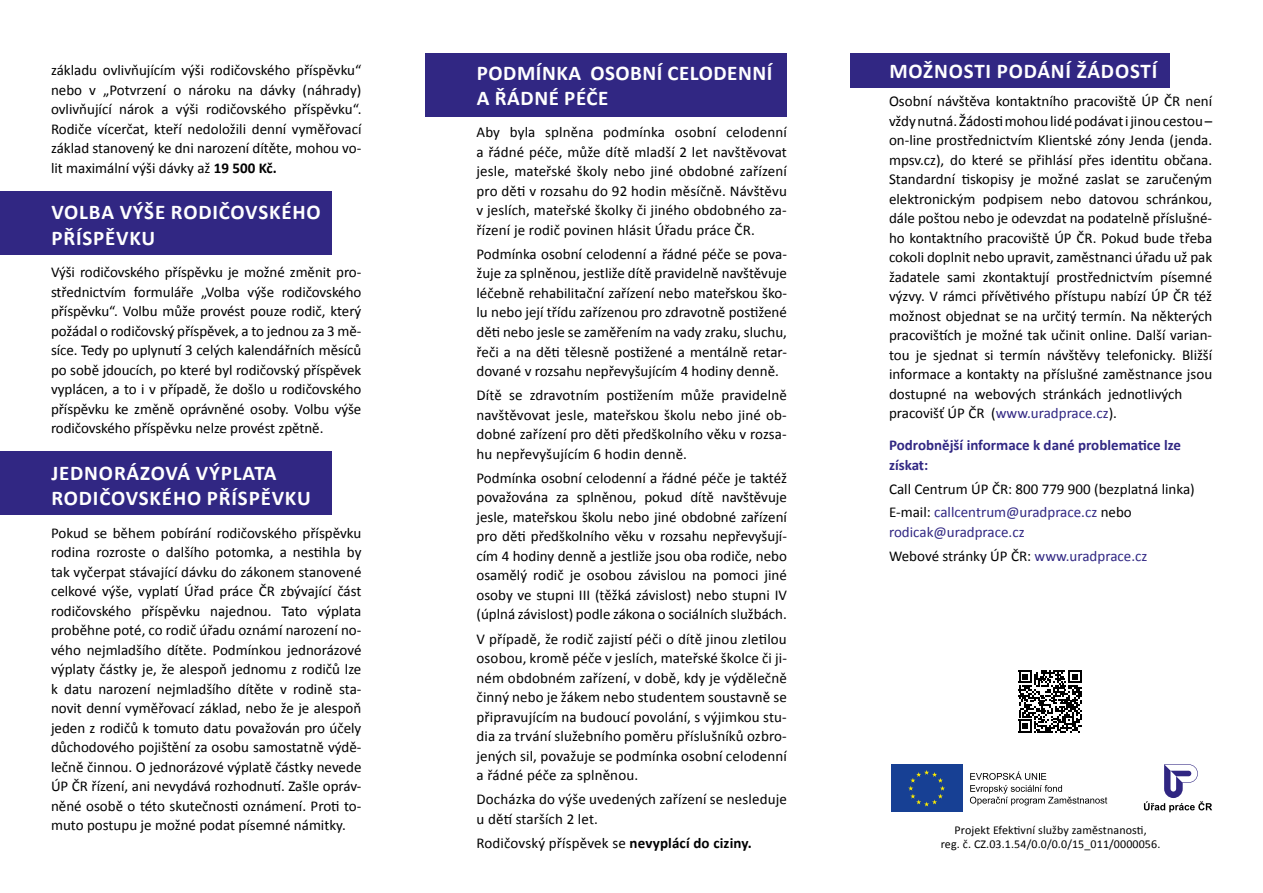
<style>
.page{position:relative;width:1263px;height:893px;background:#fff}
.page>*{position:absolute;margin:0;border:0;box-sizing:border-box;transform-origin:0 0}
.t1{font:700 21px/25.5px "Calibri";letter-spacing:.04em;color:#fff}
.t2{font:15px/19.5px "Calibri";color:#000;text-align:justify}
.t3{font:15px/23.7px "Calibri";color:#312783}
.t4{font:700 15px/19.5px "Calibri";color:#312783}
.t5{font:12px/14.4px "Calibri";letter-spacing:.01em;color:#000;text-align:center}
.s1{font-weight:700}
.s2{color:#312783}
.s3{color:#000}
</style>
<div class="page">
<div style="left:0;top:191px;width:332px;height:64px;background:#312783"></div>
<div style="left:0;top:451px;width:332px;height:64px;background:#312783"></div>
<div style="left:850px;top:53px;width:320px;height:34px;background:#312783"></div>
<div style="left:425px;top:53px;width:362px;height:64px;background:#312783"></div>
<svg style="left:1144px;top:764px;width:68px;height:48px"></svg>
<svg style="left:970px;top:771px;width:137px;height:34px"></svg>
<svg style="left:891px;top:764px;width:72px;height:48px"></svg>
<div style="left:891px;top:765px;width:71px;height:47px;background:#174094"></div>
<svg style="left:908px;top:770px;width:37px;height:36px"></svg>
<svg style="left:1019px;top:670px;width:62px;height:63px"></svg>
<p class="t2" style="left:51px;top:60px;width:312px">základu ovlivňujícím výši rodičovského příspěvku“ nebo v „Potvrzení o nároku na dávky (náhrady) ovlivňující nárok a výši rodičovského příspěvku“.<br>Rodiče vícerčat, kteří nedoložili denní vyměřovací základ stanovený ke dni narození dítěte, mohou vo&shy;lit maximální výši dávky až <span class="s1">19 500 Kč.</span></p>
<h1 class="t1" style="left:51px;top:200px;width:271px">VOLBA VÝŠE RODIČOVSKÉHO<br>PŘÍSPĚVKU</h1>
<p class="t2" style="left:51px;top:262px;width:312px">Výši rodičovského příspěvku je možné změnit pro&shy;střednictvím formuláře „Volba výše rodičovského příspěvku“. Volbu může provést pouze rodič, který požádal o rodičovský příspěvek, a to jednou za 3 mě&shy;síce. Tedy po uplynutí 3 celých kalendářních měsíců po sobě jdoucích, po které byl rodičovský příspěvek vyplácen, a to i v případě, že došlo u rodičovského příspěvku ke změně oprávněné osoby. Volbu výše rodičovského příspěvku nelze provést zpětně.</p>
<h1 class="t1" style="left:51px;top:460px;width:261px">JEDNORÁZOVÁ VÝPLATA<br>RODIČOVSKÉHO PŘÍSPĚVKU</h1>
<p class="t2" style="left:51px;top:523px;width:312px">Pokud se během pobírání rodičovského příspěvku rodina rozroste o dalšího potomka, a nestihla by tak vyčerpat stávající dávku do zákonem stanovené celkové výše, vyplatí Úřad práce ČR zbývající část rodičovského příspěvku najednou. Tato výplata proběhne poté, co rodič úřadu oznámí narození no&shy;vého nejmladšího dítěte. Podmínkou jednorázové výplaty částky je, že alespoň jednomu z rodičů lze k datu narození nejmladšího dítěte v rodině sta&shy;novit denní vyměřovací základ, nebo že je alespoň jeden z rodičů k tomuto datu považován pro účely důchodového pojištění za osobu samostatně výdě&shy;lečně činnou. O jednorázové výplatě částky nevede ÚP ČR řízení, ani nevydává rozhodnutí. Zašle opráv&shy;něné osobě o této skutečnosti oznámení. Proti to&shy;muto postupu je možné podat písemné námitky.</p>
<h1 class="t1" style="left:477px;top:60px;width:297px">PODMÍNKA OSOBNÍ CELODENNÍ<br>A ŘÁDNÉ PÉČE</h1>
<p class="t2" style="left:476px;top:123px;width:312px">Aby byla splněna podmínka osobní celodenní a řádné péče, může dítě mladší 2 let navštěvovat jesle, mateřské školy nebo jiné obdobné zařízení pro děti v rozsahu do 92 hodin měsíčně. Návštěvu v jeslích, mateřské školky či jiného obdobného za&shy;řízení je rodič povinen hlásit Úřadu práce ČR.</p>
<p class="t2" style="left:476px;top:244px;width:312px">Podmínka osobní celodenní a řádné péče se pova&shy;žuje za splněnou, jestliže dítě pravidelně navštěvuje léčebně rehabilitační zařízení nebo mateřskou ško&shy;lu nebo její třídu zařízenou pro zdravotně postižené děti nebo jesle se zaměřením na vady zraku, sluchu, řeči a na děti tělesně postižené a mentálně retar&shy;dované v rozsahu nepřevyšujícím 4 hodiny denně.</p>
<p class="t2" style="left:476px;top:385px;width:312px">Dítě se zdravotním postižením může pravidelně navštěvovat jesle, mateřskou školu nebo jiné ob&shy;dobné zařízení pro děti předškolního věku v rozsa&shy;hu nepřevyšujícím 6 hodin denně.</p>
<p class="t2" style="left:476px;top:468px;width:312px">Podmínka osobní celodenní a řádné péče je taktéž považována za splněnou, pokud dítě navštěvuje jesle, mateřskou školu nebo jiné obdobné zařízení pro děti předškolního věku v rozsahu nepřevyšují&shy;cím 4 hodiny denně a jestliže jsou oba rodiče, nebo osamělý rodič je osobou závislou na pomoci jiné osoby ve stupni III (těžká závislost) nebo stupni IV (úplná závislost) podle zákona o sociálních službách.</p>
<p class="t2" style="left:476px;top:629px;width:312px">V případě, že rodič zajistí péči o dítě jinou zletilou osobou, kromě péče v jeslích, mateřské školce či ji&shy;ném obdobném zařízení, v době, kdy je výdělečně činný nebo je žákem nebo studentem soustavně se připravujícím na budoucí povolání, s výjimkou stu&shy;dia za trvání služebního poměru příslušníků ozbro&shy;jených sil, považuje se podmínka osobní celodenní a řádné péče za splněnou.</p>
<p class="t2" style="left:476px;top:790px;width:312px">Docházka do výše uvedených zařízení se nesleduje u dětí starších 2 let.</p>
<p class="t2" style="left:476px;top:833px;width:277px">Rodičovský příspěvek se <span class="s1">nevyplácí do ciziny.</span></p>
<h1 class="t1" style="left:889px;top:58px;width:269px">MOŽNOSTI PODÁNÍ ŽÁDOSTÍ</h1>
<p class="t2" style="left:889px;top:91px;width:325px;text-align:left">Osobní návštěva kontaktního pracoviště ÚP ČR není vždy nutná. Žádosti mohou lidé podávat i jinou cestou – on-line prostřednictvím Klientské zóny Jenda (jenda. mpsv.cz), do které se přihlásí přes identitu občana.<br>Standardní tiskopisy je možné zaslat se zaručeným elektronickým podpisem nebo datovou schránkou, dále poštou nebo je odevzdat na podatelně příslušné&shy;ho kontaktního pracoviště ÚP ČR. Pokud bude třeba cokoli doplnit nebo upravit, zaměstnanci úřadu už pak žadatele sami zkontaktují prostřednictvím písemné výzvy. V rámci přívětivého přístupu nabízí ÚP ČR též možnost objednat se na určitý termín. Na některých pracovištích je možné tak učinit online. Další varian&shy;tou je sjednat si termín návštěvy telefonicky. Bližší informace a kontakty na příslušné zaměstnance jsou dostupné na webových stránkách jednotlivých pracovišť ÚP ČR (<span class="s2">www.uradprace.cz</span>).</p>
<p class="t4" style="left:889px;top:436px;width:293px">Podrobnější informace k dané problematice lze získat:</p>
<p class="t2" style="left:889px;top:477px;width:307px;line-height:23.7px">Call Centrum ÚP ČR: 800 779 900 (bezplatná linka)<br>E-mail: <span class="s2">callcentrum@uradprace.cz</span> nebo</p>
<p class="t3" style="left:889px;top:520px;width:260px">rodicak@uradprace.cz<br><span class="s3">Webové stránky ÚP ČR:</span> www.uradprace.cz</p>
<p class="t5" style="left:941px;top:823px;width:221px">Projekt Efektivní služby zaměstnanosti,<br>reg. č. CZ.03.1.54/0.0/0.0/15_011/0000056.</p>
</div>
